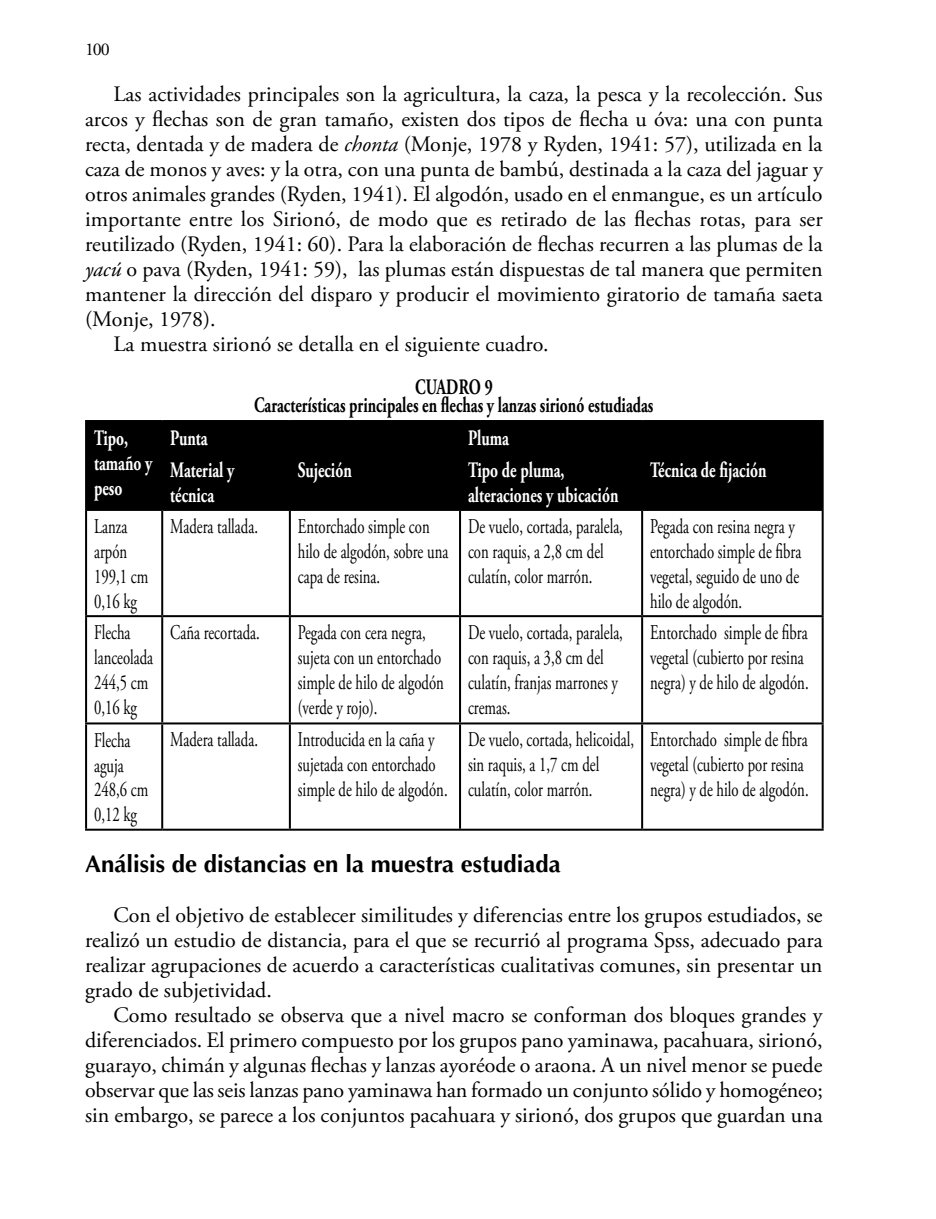
<style>
.page{position:relative;width:936px;height:1219px;background:#fff}
.page>*{position:absolute;margin:0;border:0;box-sizing:border-box;transform-origin:0 0}
.t1{font:700 24px "Optima LT Std";color:#000}
.t2{font:22px/25px "Adobe Garamond Pro";color:#000;text-align:justify}
.t3{font:700 22px/25px "Adobe Garamond Pro";color:#fff;scale:.7 1}
.t4{font:700 22px/18px "Adobe Garamond Pro";color:#000;text-align:center;scale:.7 1}
.t5{font:21px/25px "Adobe Garamond Pro";color:#000;scale:.7 1}
.t6{font:18px "Adobe Garamond Pro";color:#000}
.s1{font-style:italic}
</style>
<div class="page">
<div style="left:87px;top:422px;width:734px;height:87px;background:#000"></div>
<hr style="left:85px;top:420px;width:77px;height:2px;background:#000">
<hr style="left:85px;top:422px;width:2px;height:31px;background:#000">
<hr style="left:162px;top:420px;width:128px;height:2px;background:#000">
<hr style="left:161px;top:422px;width:2px;height:30px;background:#000">
<hr style="left:290px;top:420px;width:170px;height:2px;background:#000">
<hr style="left:460px;top:420px;width:182px;height:2px;background:#000">
<hr style="left:459px;top:422px;width:2px;height:30px;background:#000">
<hr style="left:642px;top:420px;width:181px;height:2px;background:#000">
<hr style="left:821px;top:422px;width:2px;height:30px;background:#000">
<hr style="left:85px;top:453px;width:2px;height:56px;background:#000">
<hr style="left:161px;top:452px;width:129px;height:2px;background:#000">
<hr style="left:161px;top:454px;width:2px;height:55px;background:#000">
<hr style="left:290px;top:452px;width:170px;height:2px;background:#000">
<hr style="left:289px;top:454px;width:2px;height:55px;background:#000">
<hr style="left:460px;top:452px;width:182px;height:2px;background:#000">
<hr style="left:459px;top:454px;width:2px;height:55px;background:#000">
<hr style="left:642px;top:452px;width:181px;height:2px;background:#000">
<hr style="left:641px;top:454px;width:2px;height:55px;background:#000">
<hr style="left:821px;top:454px;width:2px;height:55px;background:#000">
<hr style="left:85px;top:509px;width:77px;height:2px;background:#000">
<hr style="left:85px;top:511px;width:2px;height:104px;background:#000">
<hr style="left:162px;top:509px;width:128px;height:2px;background:#000">
<hr style="left:161px;top:511px;width:2px;height:104px;background:#000">
<hr style="left:290px;top:509px;width:170px;height:2px;background:#000">
<hr style="left:289px;top:511px;width:2px;height:104px;background:#000">
<hr style="left:460px;top:509px;width:182px;height:2px;background:#000">
<hr style="left:459px;top:511px;width:2px;height:104px;background:#000">
<hr style="left:642px;top:509px;width:181px;height:2px;background:#000">
<hr style="left:641px;top:511px;width:2px;height:104px;background:#000">
<hr style="left:821px;top:511px;width:2px;height:104px;background:#000">
<hr style="left:85px;top:615px;width:77px;height:2px;background:#000">
<hr style="left:85px;top:617px;width:2px;height:105px;background:#000">
<hr style="left:162px;top:615px;width:128px;height:2px;background:#000">
<hr style="left:161px;top:617px;width:2px;height:105px;background:#000">
<hr style="left:290px;top:615px;width:170px;height:2px;background:#000">
<hr style="left:289px;top:617px;width:2px;height:105px;background:#000">
<hr style="left:460px;top:615px;width:182px;height:2px;background:#000">
<hr style="left:459px;top:617px;width:2px;height:105px;background:#000">
<hr style="left:642px;top:615px;width:181px;height:2px;background:#000">
<hr style="left:641px;top:617px;width:2px;height:105px;background:#000">
<hr style="left:821px;top:617px;width:2px;height:105px;background:#000">
<hr style="left:85px;top:722px;width:77px;height:2px;background:#000">
<hr style="left:85px;top:724px;width:2px;height:105px;background:#000">
<hr style="left:162px;top:722px;width:128px;height:2px;background:#000">
<hr style="left:161px;top:724px;width:2px;height:105px;background:#000">
<hr style="left:290px;top:722px;width:170px;height:2px;background:#000">
<hr style="left:289px;top:724px;width:2px;height:105px;background:#000">
<hr style="left:460px;top:722px;width:182px;height:2px;background:#000">
<hr style="left:459px;top:724px;width:2px;height:105px;background:#000">
<hr style="left:642px;top:722px;width:181px;height:2px;background:#000">
<hr style="left:641px;top:724px;width:2px;height:105px;background:#000">
<hr style="left:821px;top:724px;width:2px;height:105px;background:#000">
<hr style="left:85px;top:829px;width:77px;height:2px;background:#000">
<hr style="left:162px;top:829px;width:128px;height:2px;background:#000">
<hr style="left:290px;top:829px;width:170px;height:2px;background:#000">
<hr style="left:460px;top:829px;width:182px;height:2px;background:#000">
<hr style="left:642px;top:829px;width:181px;height:2px;background:#000">
<p class="t6" style="left:85px;top:38px;width:26px">100</p>
<p class="t2" style="left:113px;top:82px;width:710px">Las actividades principales son la agricultura, la caza, la pesca y la recolección. Sus</p>
<p class="t2" style="left:85px;top:107px;width:739px">arcos y flechas son de gran tamaño, existen dos tipos de flecha u óva: una con punta</p>
<p class="t2" style="left:85px;top:132px;width:738px">recta, dentada y de madera de <span class="s1">chonta</span> (Monje, 1978 y Ryden, 1941: 57), utilizada en la</p>
<p class="t2" style="left:85px;top:157px;width:739px">caza de monos y aves: y la otra, con una punta de bambú, destinada a la caza del jaguar y</p>
<p class="t2" style="left:85px;top:182px;width:738px">otros animales grandes (Ryden, 1941). El algodón, usado en el enmangue, es un artículo</p>
<p class="t2" style="left:85px;top:207px;width:739px">importante entre los Sirionó, de modo que es retirado de las flechas rotas, para ser</p>
<p class="t2" style="left:85px;top:232px;width:739px">reutilizado (Ryden, 1941: 60). Para la elaboración de flechas recurren a las plumas de la</p>
<p class="t2" style="left:85px;top:257px;width:739px"><span class="s1">yacú</span> o pava (Ryden, 1941: 59), las plumas están dispuestas de tal manera que permiten</p>
<p class="t2" style="left:85px;top:282px;width:739px">mantener la dirección del disparo y producir el movimiento giratorio de tamaña saeta</p>
<p class="t2" style="left:85px;top:307px;width:132px">(Monje, 1978).</p>
<p class="t2" style="left:113px;top:332px;width:436px">La muestra sirionó se detalla en el siguiente cuadro.</p>
<p class="t4" style="left:254px;top:378px;width:572px">CUADRO 9<br>Características principales en flechas y lanzas sirionó estudiadas</p>
<p class="t3" style="left:94px;top:426px;width:85px">Tipo, tamaño y peso</p>
<p class="t3" style="left:170px;top:426px;width:55px">Punta</p>
<p class="t3" style="left:468px;top:426px;width:60px">Pluma</p>
<p class="t3" style="left:170px;top:458px;width:93px">Material y técnica</p>
<p class="t3" style="left:298px;top:458px;width:79px">Sujeción</p>
<p class="t3" style="left:468px;top:458px;width:216px">Tipo de pluma, alteraciones y ubicación</p>
<p class="t3" style="left:650px;top:458px;width:168px">Técnica de fijación</p>
<p class="t5" style="left:94px;top:515px;width:79px">Lanza arpón<br>199,1 cm<br>0,16 kg</p>
<p class="t5" style="left:170px;top:515px;width:127px">Madera tallada.</p>
<p class="t5" style="left:298px;top:515px;width:216px">Entorchado simple con hilo de algodón, sobre una capa de resina.</p>
<p class="t5" style="left:468px;top:515px;width:223px">De vuelo, cortada, paralela, con raquis, a 2,8 cm del culatín, color marrón.</p>
<p class="t5" style="left:650px;top:515px;width:217px">Pegada con resina negra y entorchado simple de fibra vegetal, seguido de uno de hilo de algodón.</p>
<p class="t5" style="left:94px;top:621px;width:86px">Flecha lanceolada<br>244,5 cm<br>0,16 kg</p>
<p class="t5" style="left:170px;top:621px;width:130px">Caña recortada.</p>
<p class="t5" style="left:298px;top:621px;width:210px">Pegada con cera negra, sujeta con un entorchado simple de hilo de algodón (verde y rojo).</p>
<p class="t5" style="left:468px;top:621px;width:223px">De vuelo, cortada, paralela, con raquis, a 3,8 cm del culatín, franjas marrones y cremas.</p>
<p class="t5" style="left:650px;top:621px;width:228px">Entorchado simple de fibra vegetal (cubierto por resina negra) y de hilo de algodón.</p>
<p class="t5" style="left:94px;top:728px;width:79px">Flecha aguja<br>248,6 cm<br>0,12 kg</p>
<p class="t5" style="left:170px;top:728px;width:127px">Madera tallada.</p>
<p class="t5" style="left:298px;top:728px;width:215px">Introducida en la caña y sujetada con entorchado simple de hilo de algodón.</p>
<p class="t5" style="left:468px;top:728px;width:239px">De vuelo, cortada, helicoidal, sin raquis, a 1,7 cm del culatín, color marrón.</p>
<p class="t5" style="left:650px;top:728px;width:228px">Entorchado simple de fibra vegetal (cubierto por resina negra) y de hilo de algodón.</p>
<p class="t1" style="left:85px;top:850px;width:477px">Análisis de distancias en la muestra estudiada</p>
<p class="t2" style="left:85px;top:903px;width:739px;text-indent:28px">Con el objetivo de establecer similitudes y diferencias entre los grupos estudiados, se realizó un estudio de distancia, para el que se recurrió al programa Spss, adecuado para realizar agrupaciones de acuerdo a características cualitativas comunes, sin presentar un grado de subjetividad.</p>
<p class="t2" style="left:85px;top:1003px;width:739px;text-indent:28px">Como resultado se observa que a nivel macro se conforman dos bloques grandes y diferenciados. El primero compuesto por los grupos pano yaminawa, pacahuara, sirionó, guarayo, chimán y algunas flechas y lanzas ayoréode o araona. A un nivel menor se puede observar que las seis lanzas pano yaminawa han formado un conjunto sólido y homogéneo; sin embargo, se parece a los conjuntos pacahuara y sirionó, dos grupos que guardan una</p>
</div>
